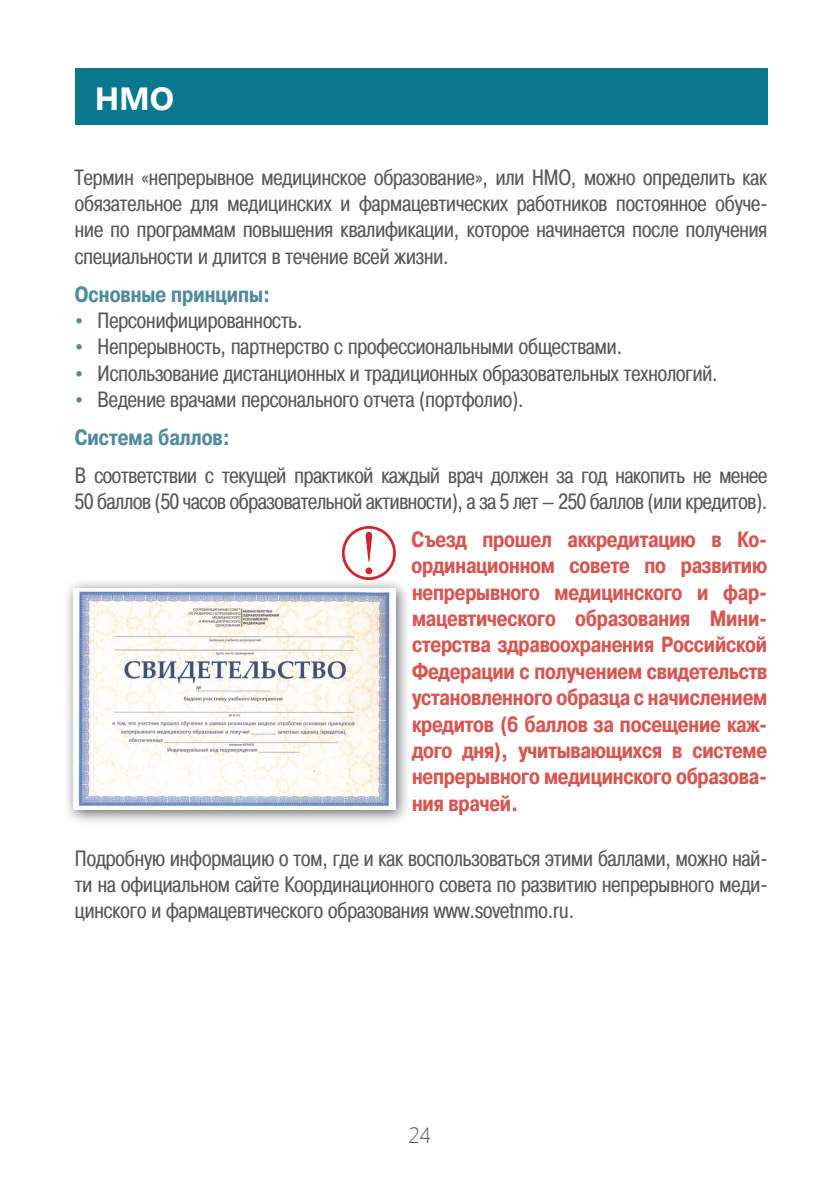
<style>
.page{position:relative;width:840px;height:1191px;background:#fff}
.page>*{position:absolute;margin:0;border:0;box-sizing:border-box;transform-origin:0 0}
.t1{font:700 32px "Segoe UI";color:#fff}
.t2{font:22px/26.4px "Pragmatica Cond C";color:#57585a;text-align:justify}
.t3{font:700 22px/26.4px "Pragmatica Cond C";letter-spacing:-.01em;color:#d75652;text-align:justify}
.t4{font:700 22px "Pragmatica Cond C";color:#4f8ba0}
.t5{font:300 22px "Segoe UI";color:#57585a}
.s1{font-family:"Segoe UI";color:#4f8ba0}
.s2{font-weight:700;color:#4f8ba0}
</style>
<div class="page">
<div style="left:75px;top:68px;width:691px;height:57px;background:#09788e"></div>
<img style="left:67px;top:582px;width:340px;height:240px">
<svg style="left:342px;top:526px;width:53px;height:54px"></svg>
<img style="left:74px;top:588px;width:321px;height:221px">
<h1 class="t1" style="left:95px;top:76px;width:81px">НМО</h1>
<p class="t2" style="left:75px;top:164px;width:693px">Термин «непрерывное медицинское образование», или НМО, можно определить как обязательное для медицинских и фармацевтических работников постоянное обуче&shy;ние по программам повышения квалификации, которое начинается после получения специаль ности и длится в течение всей жизни.</p>
<p class="t4" style="left:75px;top:282px;width:197px">основные принципы:</p>
<p class="t2" style="left:75px;top:307px;width:229px"><span class="s1">•</span> Персонифицированность.</p>
<p class="t2" style="left:75px;top:333px;width:548px"><span class="s1">•</span> Непрерывность, партнерство с профессиональными обществами.</p>
<p class="t2" style="left:75px;top:360px;width:644px"><span class="s1">•</span> Использование дистанционных и традиционных образовательных технологий.</p>
<p class="t2" style="left:75px;top:381px;width:450px;line-height:37.8px"><span class="s1">•</span> Ведение врачами персонального отчета (портфолио). <span class="s2">система баллов:</span></p>
<p class="t2" style="left:75px;top:462px;width:693px">В соответствии с текущей практикой каждый врач должен за год накопить не менее<br>50 баллов (50 часов образовательной активности), а за 5 лет – 250 баллов (или кредитов).</p>
<p class="t3" style="left:411px;top:526px;width:357px">сúезд прошел аккредитацию в ко&shy;ординационном совете по развитию непрерывного медицинского и фар&shy;мацевтического образования мини&shy;стерства здравоохранения российской Ôедерации с получением свидетельств установленного образца с начислением кредитов (6 баллов за посещение каж&shy;дого дня), учитывающихся в системе непрерывного медицинского образова&shy;ния врачей.</p>
<p class="t2" style="left:75px;top:845px;width:693px">Подробную информацию о том, где и как воспользоваться этими баллами, можно най&shy;ти на официальном сайте Координационного совета по развитию непрерывного меди&shy;цинского и фармацевтического образования www.sovetnmo.ru.</p>
<p class="t5" style="left:408px;top:1120px;width:24px">24</p>
</div>
